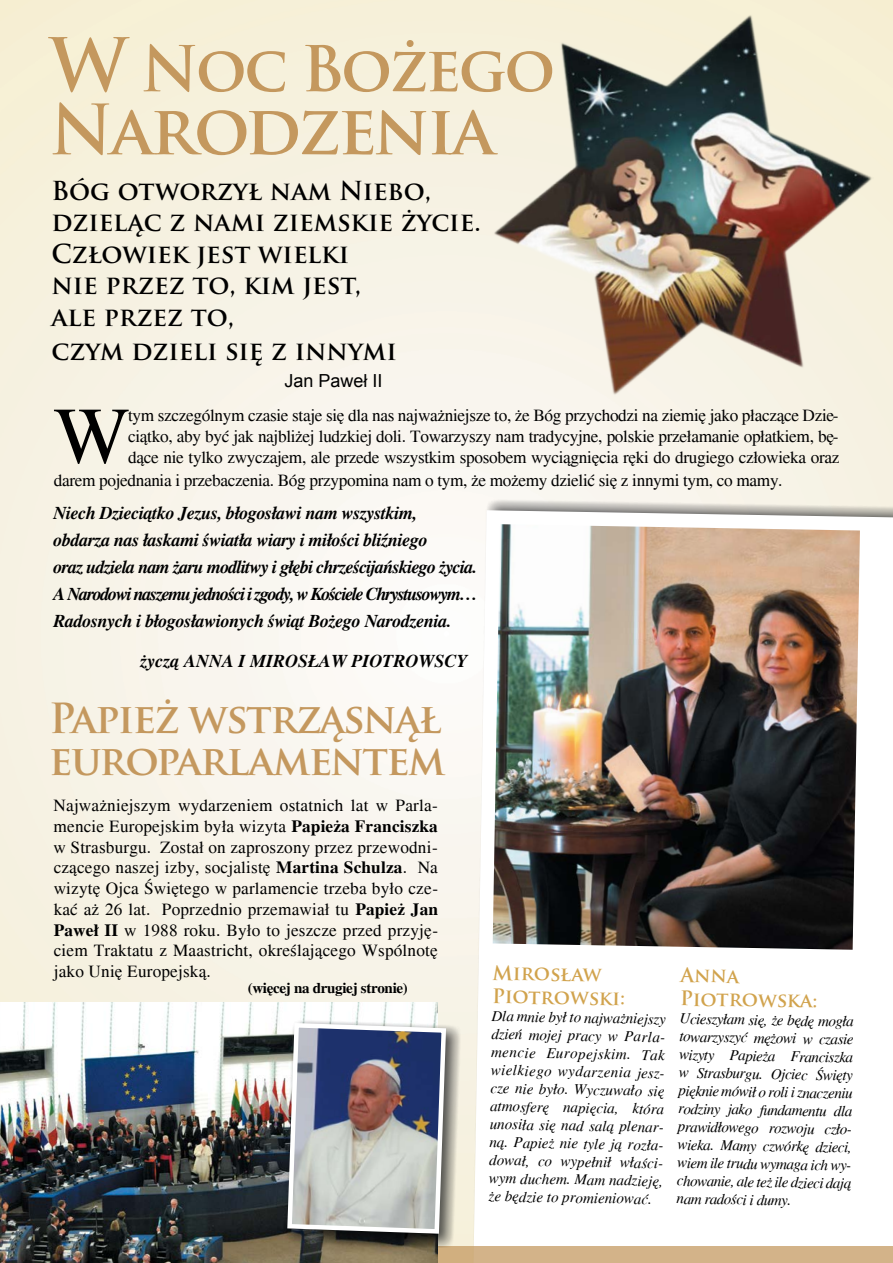
<style>
.page{position:relative;width:893px;height:1263px;background:#fff}
.page>*{position:absolute;margin:0;border:0;box-sizing:border-box;transform-origin:0 0}
.t1{font:80.7px "Times";color:#000}
.t2{font:700 67.5px "Trajan Pro";letter-spacing:-.04em;color:#c4985e}
.t3{font:700 61.5px "Trajan Pro";letter-spacing:-.04em;color:#c4985e}
.t4{font:700 40.5px/42px "Trajan Pro";letter-spacing:-.04em;color:#c4985e}
.t5{font:700 25.5px/31.5px "Trajan Pro";color:#000}
.t6{font:700 19.5px/23.4px "Trajan Pro";color:#d1a34d}
.t7{font:italic 700 18px/27px "Times";letter-spacing:-.02em;color:#000}
.t8{font:italic 700 18px "Times";color:#000}
.t9{font:18px "Arial";color:#000}
.t10{font:17.25px/20.7px "Times";letter-spacing:-.02em;color:#000;text-align:justify}
.t11{font:italic 15px/18px "Times";color:#000}
.t12{font:700 15px "Times";letter-spacing:-.02em;color:#000}
.s1{font-size:72px}
.s2{font-weight:700}
</style>
<div class="page">
<img style="left:478px;top:6px;width:410px;height:398px">
<svg style="left:473px;top:510px;width:420px;height:736px"></svg>
<div style="left:0;top:1246px;width:893px;height:17px;background:#d3b389"></div>
<img style="left:493px;top:524px;width:367px;height:426px">
<img style="left:0;top:1002px;width:438px;height:261px">
<svg style="left:284px;top:1019px;width:176px;height:229px;background:#9b978a"></svg>
<img style="left:285px;top:1021px;width:163px;height:215px">
<h3 class="t3" style="left:49px;top:31px;width:507px"><span class="s1">W</span> Noc Bożego</h3>
<h2 class="t2" style="left:49px;top:88px;width:447px">Narodzenia</h2>
<h3 class="t5" style="left:51px;top:175px;width:431px">Bóg otworzył nam Niebo, dzieląc z nami ziemskie życie.<br>Człowiek jest wielki<br>nie przez to, kim jest,<br>ale przez to,</h3>
<h3 class="t5" style="left:51px;top:335px;width:347px">czym dzieli się z innymi</h3>
<p class="t9" style="left:284px;top:368px;width:100px">Jan Paweł II</p>
<h1 class="t1" style="left:54px;top:391px;width:78px">W</h1>
<p class="t10" style="left:128px;top:405px;width:712px">tym szczególnym czasie staje się dla nas najważniejsze to, że Bóg przychodzi na ziemię jako płaczące Dzie-</p>
<p class="t10" style="left:128px;top:426px;width:712px">ciątko, aby być jak najbliżej ludzkiej doli. Towarzyszy nam tradycyjne, polskie przełamanie opłatkiem, bę-</p>
<p class="t10" style="left:128px;top:447px;width:713px">dące nie tylko zwyczajem, ale przede wszystkim sposobem wyciągnięcia ręki do drugiego człowieka oraz</p>
<p class="t10" style="left:54px;top:470px;width:730px">darem pojednania i przebaczenia. Bóg przypomina nam o tym, że możemy dzielić się z innymi tym, co mamy.</p>
<p class="t7" style="left:54px;top:499px;width:426px">Niech Dzieciątko Jezus, błogosławi nam wszystkim, obdarza nas łaskami światła wiary i miłości bliźniego<br>oraz udziela nam żaru modlitwy i głębi chrześcijańskiego życia.<br>A Narodowi naszemu jedności i zgody, w Kościele Chrystusowym… Radosnych i błogosławionych świąt Bożego Narodzenia.</p>
<p class="t8" style="left:141px;top:650px;width:329px">życzą ANNA I MIROSŁAW PIOTROWSCY</p>
<h3 class="t4" style="left:49px;top:698px;width:398px">Papież wstrząsnął europarlamentem</h3>
<p class="t10" style="left:54px;top:795px;width:386px">Najważniejszym wydarzeniem ostatnich lat w Parla&shy;mencie Europejskim była wizyta <span class="s2">Papieża Franciszka </span>w Strasburgu. Został on zaproszony przez przewodni&shy;czącego naszej izby, socjalistę <span class="s2">Martina Schulza</span>. Na wizytę Ojca Świętego w parlamencie trzeba było cze&shy;kać aż 26 lat. Poprzednio przemawiał tu <span class="s2">Papież Jan Paweł II</span> w 1988 roku. Było to jeszcze przed przyję&shy;ciem Traktatu z Maastricht, określającego Wspólnotę jako Unię Europejską.</p>
<p class="t12" style="left:248px;top:979px;width:162px">(więcej na drugiej stronie)</p>
<p class="t6" style="left:493px;top:961px;width:135px;rotate:1deg">Mirosław<br>Piotrowski:</p>
<p class="t11" style="left:492px;top:1007px;width:178px;rotate:1deg">Dla mnie był to najważniejszy dzień mojej pracy w Parla&shy;mencie Europejskim. Tak wielkiego wydarzenia jesz&shy;cze nie było. Wyczuwało się atmosferę napięcia, która unosiła się nad salą plenar&shy;ną. Papież nie tyle ją rozła&shy;dował, co wypełnił właści&shy;wym duchem. Mam nadzieję, że będzie to promieniować.</p>
<p class="t6" style="left:681px;top:963px;width:139px;rotate:1deg">Anna<br>Piotrowska:</p>
<p class="t11" style="left:680px;top:1010px;width:178px;rotate:1deg">Ucieszyłam się, że będę mogła towarzyszyć mężowi w czasie wizyty Papieża Franciszka w Strasburgu. Ojciec Święty pięknie mówił o roli i znaczeniu rodziny jako fundamentu dla prawidłowego rozwoju czło&shy;wieka. Mamy czwórkę dzieci, wiem ile trudu wymaga ich wy&shy;chowanie, ale też ile dzieci dają nam radości i dumy.</p>
</div>
